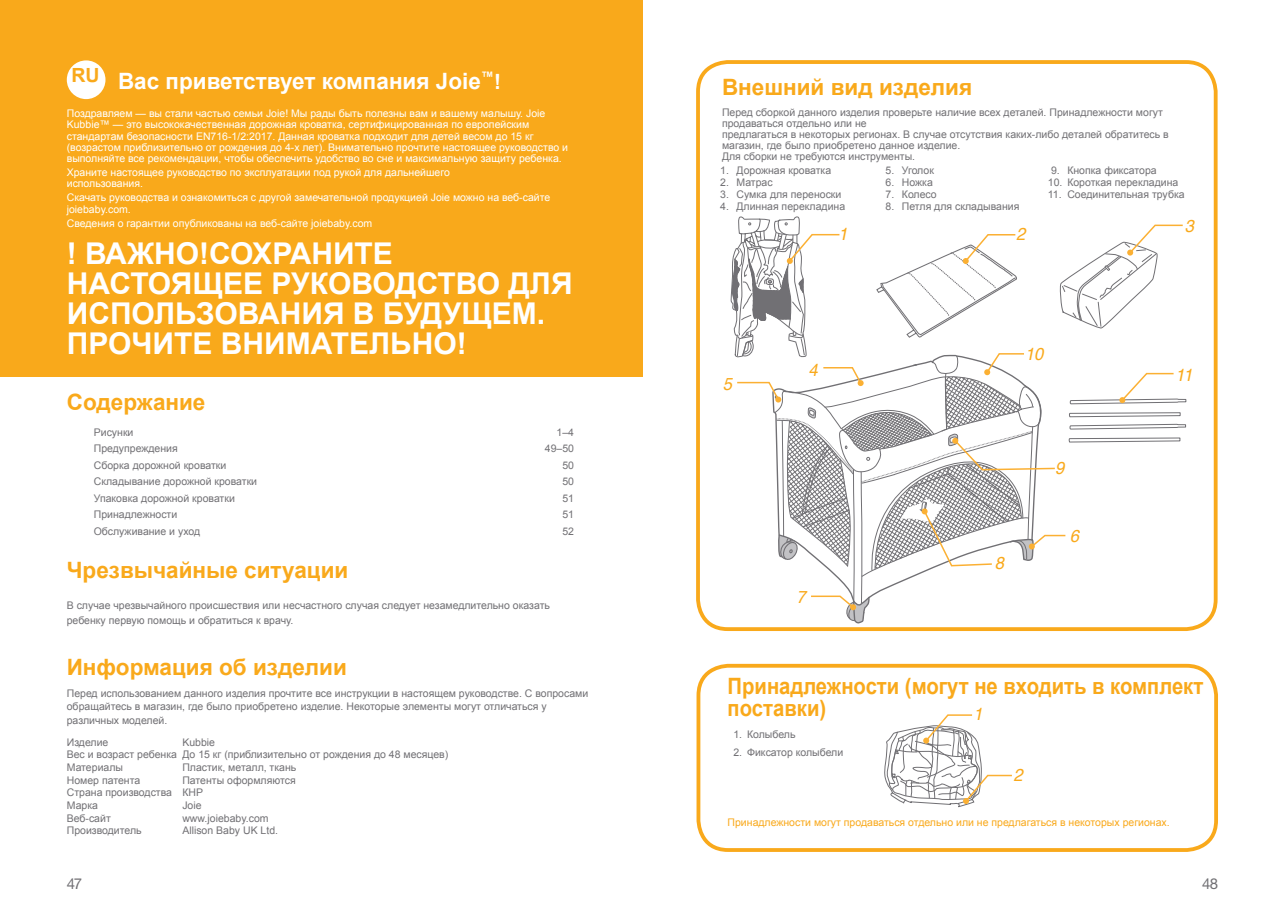
<style>
.page{position:relative;width:1285px;height:919px;background:#fff}
.page>*{position:absolute;margin:0;border:0;box-sizing:border-box;transform-origin:0 0}
.t1{font:700 30px/30px "Arial";color:#fff}
.t2{font:700 22.5px "Arial";color:#f9a91b}
.t3{font:700 22.5px/22.5px "Arial";color:#f9a91b;scale:.9 1}
.t4{font:700 22.5px "Arial";color:#fff}
.t5{font:700 19.5px "Arial";color:#f9a91b}
.t6{font:italic 17.4px "Helvetica";color:#f9a91b;scale:.95 1}
.t7{font:15px "Helvetica Neue LT Std";color:#717074}
.t8{font:10.5px/12.6px "Arial";color:#717074}
.t9{font:10.5px/11.2px "Arial";color:#fff}
.t10{font:10.5px "Arial";color:#f9a91b}
.s1{font-size:21px}
</style>
<div class="page">
<div style="left:696px;top:663px;width:521px;height:188px;border:4px solid #f9a91b;border-radius:30px"></div>
<div style="left:0;top:0;width:642px;height:376px;background:#f9a91b"></div>
<div style="left:67px;top:60px;width:38px;height:39px;background:#fff;border-radius:50%"></div>
<div style="left:696px;top:60px;width:521px;height:571px;border:4px solid #f9a91b;border-radius:30px"></div>
<svg style="left:884px;top:714px;width:128px;height:92px"></svg>
<svg style="left:730px;top:216px;width:456px;height:406px"></svg>
<h3 class="t5" style="left:71px;top:62px;width:30px">RU</h3>
<h2 class="t4" style="left:118px;top:66px;width:384px">Вас приветствует компания Joie<sup>™</sup><span class="s1">!</span></h2>
<p class="t9" style="left:67px;top:108px;width:502px">Поздравляем — вы стали частью семьи Joie! Мы рады быть полезны вам и вашему малышу. Joie Kubbie™ — это высококачественная дорожная кроватка, сертифицированная по европейским стандартам безопасности EN716-1/2:2017. Данная кроватка подходит для детей весом до 15 кг (возрастом приблизительно от рождения до 4-х лет). Внимательно прочтите настоящее руководство и выполняйте все рекомендации, чтобы обеспечить удобство во сне и максимальную защиту ребенка.</p>
<p class="t9" style="left:67px;top:167px;width:384px">Храните настоящее руководство по эксплуатации под рукой для дальнейшего использования.</p>
<p class="t9" style="left:67px;top:192px;width:485px">Скачать руководства и ознакомиться с другой замечательной продукцией Joie можно на веб-сайте joiebaby.com.</p>
<p class="t9" style="left:67px;top:217px;width:307px">Сведения о гарантии опубликованы на веб-сайте joiebaby.com</p>
<h1 class="t1" style="left:67px;top:239px;width:507px">! ВАЖНО!СОХРАНИТЕ<br>НАСТОЯЩЕЕ РУКОВОДСТВО ДЛЯ<br>ИСПОЛЬЗОВАНИЯ В БУДУЩЕМ.<br>ПРОЧИТЕ ВНИМАТЕЛЬНО!</h1>
<h2 class="t2" style="left:67px;top:387px;width:140px">Содержание</h2>
<p class="t8" style="left:94px;top:425px;width:41px">Рисунки</p>
<p class="t8" style="left:556px;top:425px;width:19px">1–4</p>
<p class="t8" style="left:94px;top:442px;width:85px">Предупреждения</p>
<p class="t8" style="left:545px;top:442px;width:31px">49–50</p>
<p class="t8" style="left:94px;top:458px;width:134px">Сборка дорожной кроватки</p>
<p class="t8" style="left:562px;top:458px;width:13px">50</p>
<p class="t8" style="left:94px;top:475px;width:165px">Складывание дорожной кроватки</p>
<p class="t8" style="left:562px;top:475px;width:13px">50</p>
<p class="t8" style="left:94px;top:491px;width:143px">Упаковка дорожной кроватки</p>
<p class="t8" style="left:562px;top:491px;width:13px">51</p>
<p class="t8" style="left:94px;top:508px;width:85px">Принадлежности</p>
<p class="t8" style="left:562px;top:508px;width:13px">51</p>
<p class="t8" style="left:94px;top:524px;width:108px">Обслуживание и уход</p>
<p class="t8" style="left:562px;top:524px;width:13px">52</p>
<h2 class="t2" style="left:67px;top:555px;width:283px">Чрезвычайные ситуации</h2>
<p class="t8" style="left:67px;top:598px;width:484px;line-height:15px">В случае чрезвычайного происшествия или несчастного случая следует незамедлительно оказать ребенку первую помощь и обратиться к врачу.</p>
<h2 class="t2" style="left:67px;top:651px;width:281px">Информация об изделии</h2>
<p class="t8" style="left:67px;top:686px;width:523px;line-height:13.5px">Перед использованием данного изделия прочтите все инструкции в настоящем руководстве. С вопросами обращайтесь в магазин, где было приобретено изделие. Некоторые элементы могут отличаться у различных моделей.</p>
<p class="t8" style="left:67px;top:735px;width:43px">Изделие</p>
<p class="t8" style="left:67px;top:735px;width:383px;text-indent:115px">Kubbie<br>Вес и возраст ребенка До 15 кг (приблизительно от рождения до 48 месяцев)<br>Материалы</p>
<p class="t8" style="left:182px;top:761px;width:115px">Пластик, металл, ткань</p>
<p class="t8" style="left:67px;top:773px;width:230px;text-indent:116px">Патенты оформляются<br>Страна производства КНР<br>Марка</p>
<p class="t8" style="left:67px;top:773px;width:75px">Номер патента</p>
<p class="t8" style="left:182px;top:799px;width:21px">Joie</p>
<p class="t8" style="left:67px;top:811px;width:46px">Веб-сайт</p>
<p class="t8" style="left:182px;top:811px;width:88px">www.joiebaby.com</p>
<p class="t8" style="left:67px;top:824px;width:76px">Производитель</p>
<p class="t8" style="left:182px;top:824px;width:97px">Allison Baby UK Ltd.</p>
<h2 class="t2" style="left:722px;top:72px;width:251px">Внешний вид изделия</h2>
<p class="t8" style="left:722px;top:107px;width:442px;line-height:10.5px">Перед сборкой данного изделия проверьте наличие всех деталей. Принадлежности могут продаваться отдельно или не</p>
<p class="t8" style="left:722px;top:129px;width:448px;line-height:10.5px">предлагаться в некоторых регионах. В случае отсутствия каких-либо деталей обратитесь в магазин, где было приобретено данное изделие.</p>
<p class="t8" style="left:722px;top:150px;width:195px">Для сборки не требуются инструменты.</p>
<p class="t8" style="left:720px;top:164px;width:112px">1. Дорожная кроватка</p>
<p class="t8" style="left:720px;top:176px;width:54px">2. Матрас</p>
<p class="t8" style="left:720px;top:188px;width:123px">3. Сумка для переноски</p>
<p class="t8" style="left:720px;top:200px;width:126px">4. Длинная перекладина</p>
<h3 class="t6" style="left:838px;top:220px;width:11px">1</h3>
<p class="t8" style="left:885px;top:164px;width:50px">5. Уголок</p>
<p class="t8" style="left:885px;top:176px;width:49px">6. Ножка</p>
<p class="t8" style="left:885px;top:188px;width:53px">7. Колесо</p>
<p class="t8" style="left:885px;top:200px;width:135px">8. Петля для складывания</p>
<h3 class="t6" style="left:1015px;top:220px;width:11px">2</h3>
<p class="t8" style="left:1050px;top:164px;width:107px">9. Кнопка фиксатора</p>
<p class="t8" style="left:1047px;top:176px;width:132px">10. Короткая перекладина</p>
<p class="t8" style="left:1047px;top:188px;width:138px">11. Соединительная трубка</p>
<h3 class="t6" style="left:1184px;top:212px;width:11px">3</h3>
<h3 class="t6" style="left:722px;top:370px;width:11px">5</h3>
<h3 class="t6" style="left:808px;top:356px;width:11px">4</h3>
<h3 class="t6" style="left:796px;top:583px;width:11px">7</h3>
<h3 class="t6" style="left:1024px;top:340px;width:21px">10</h3>
<h3 class="t6" style="left:994px;top:549px;width:11px">8</h3>
<h3 class="t6" style="left:1054px;top:454px;width:11px">9</h3>
<h3 class="t6" style="left:1069px;top:522px;width:11px">6</h3>
<h3 class="t6" style="left:1175px;top:361px;width:20px">11</h3>
<h2 class="t3" style="left:727px;top:675px;width:530px">Принадлежности (могут не входить в комплект поставки)</h2>
<p class="t8" style="left:733px;top:728px;width:64px">1. Колыбель</p>
<p class="t8" style="left:733px;top:746px;width:111px">2. Фиксатор колыбели</p>
<h3 class="t6" style="left:973px;top:700px;width:11px">1</h3>
<h3 class="t6" style="left:1013px;top:761px;width:11px">2</h3>
<p class="t10" style="left:727px;top:815px;width:443px">Принадлежности могут продаваться отдельно или не предлагаться в некоторых регионах.</p>
<h3 class="t7" style="left:67px;top:874px;width:17px">47</h3>
<h3 class="t7" style="left:1201px;top:874px;width:18px">48</h3>
</div>
